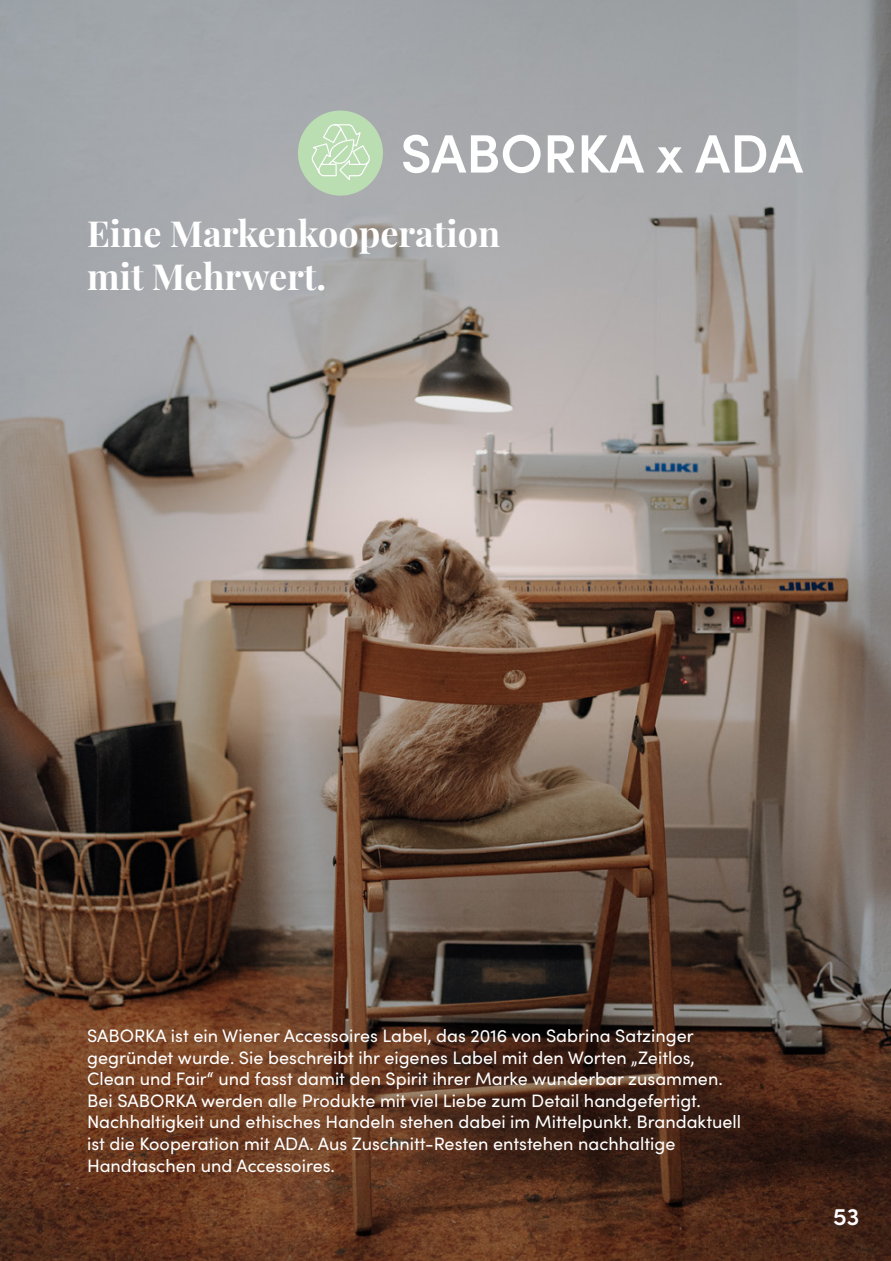
<style>
.page{position:relative;width:891px;height:1261px;background:#fff}
.page>*{position:absolute;margin:0;border:0;box-sizing:border-box;transform-origin:0 0}
.t1{font:600 54px "Sofia Pro";color:#fff}
.t2{font:700 36px/43.2px "Playfair Display";color:#fff}
.t3{font:600 24px "Sofia Pro";color:#fff}
.t4{font:18px/21.6px "Sofia Pro";color:#fff}
</style>
<div class="page">
<img style="left:0;top:0;width:891px;height:1260px">
<div style="left:298px;top:110px;width:85px;height:86px;background:#baddb2;border-radius:50%"></div>
<svg style="left:311px;top:124px;width:59px;height:56px"></svg>
<h1 class="t1" style="left:400px;top:113px;width:404px">SABORKA x ADA</h1>
<h2 class="t2" style="left:87px;top:209px;width:415px">Eine Markenkooperation mit Mehrwert.</h2>
<p class="t4" style="left:87px;top:1023px;width:655px">SABORKA ist ein Wiener Accessoires Label, das 2016 von Sabrina Satzinger gegründet wurde. Sie beschreibt ihr eigenes Label mit den Worten „Zeitlos, Clean und Fair“ und fasst damit den Spirit ihrer Marke wunderbar zusammen.<br>Bei SABORKA werden alle Produkte mit viel Liebe zum Detail handgefertigt.<br>Nachhaltigkeit und ethisches Handeln stehen dabei im Mittelpunkt. Brandaktuell ist die Kooperation mit ADA. Aus Zuschnitt-Resten entstehen nachhaltige Handtaschen und Accessoires.</p>
<h3 class="t3" style="left:833px;top:1198px;width:28px">53</h3>
</div>
